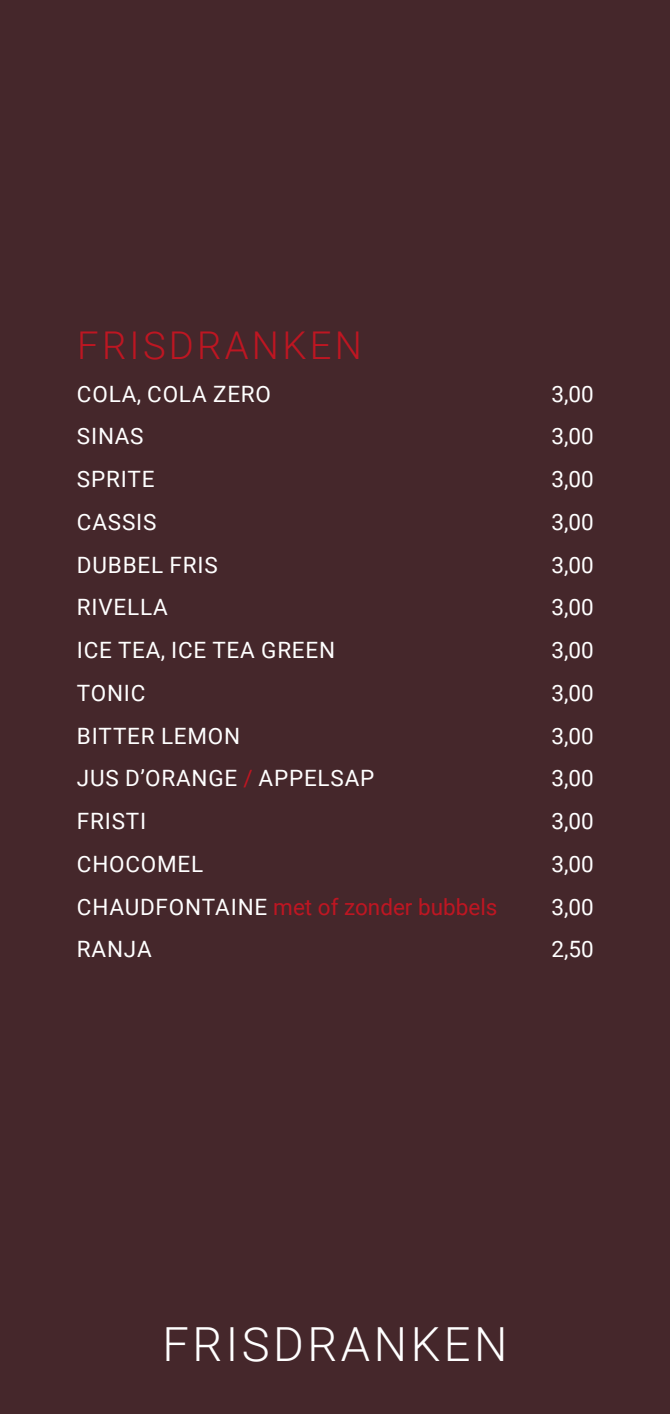
<style>
.page{position:relative;width:670px;height:1414px;background:#45272b}
.page>*{position:absolute;margin:0;border:0;box-sizing:border-box;transform-origin:0 0}
.t1{font:300 47.02px "Roboto";letter-spacing:.075em;color:#fff}
.t2{font:300 38.25px "Roboto";letter-spacing:.085em;color:#be1622}
.t3{font:22.5px "Roboto";letter-spacing:.035em;color:#fff}
.t4{font:22.5px "Roboto";color:#be1622}
.s1{color:#be1622}
.s2{color:#fff}
</style>
<div class="page">
<h2 class="t2" style="left:77px;top:319px;width:286px">FRISDRANKEN</h2>
<p class="t3" style="left:77px;top:378px;width:196px">COLA, COLA ZERO</p>
<p class="t3" style="left:551px;top:378px;width:44px">3,00</p>
<p class="t3" style="left:77px;top:421px;width:68px">SINAS</p>
<p class="t3" style="left:551px;top:421px;width:44px">3,00</p>
<p class="t3" style="left:77px;top:463px;width:79px">SPRITE</p>
<p class="t3" style="left:551px;top:463px;width:44px">3,00</p>
<p class="t3" style="left:77px;top:506px;width:81px">CASSIS</p>
<p class="t3" style="left:551px;top:506px;width:44px">3,00</p>
<p class="t3" style="left:77px;top:549px;width:142px">DUBBEL FRIS</p>
<p class="t3" style="left:551px;top:549px;width:44px">3,00</p>
<p class="t3" style="left:77px;top:592px;width:92px">RIVELLA</p>
<p class="t3" style="left:551px;top:592px;width:44px">3,00</p>
<p class="t3" style="left:77px;top:634px;width:260px">ICE TEA, ICE TEA GREEN</p>
<p class="t3" style="left:551px;top:634px;width:44px">3,00</p>
<p class="t3" style="left:77px;top:677px;width:70px">TONIC</p>
<p class="t3" style="left:551px;top:677px;width:44px">3,00</p>
<p class="t3" style="left:77px;top:720px;width:165px">BITTER LEMON</p>
<p class="t3" style="left:551px;top:720px;width:44px">3,00</p>
<p class="t3" style="left:77px;top:763px;width:299px">JUS D’ORANGE <span class="s1">/</span> APPELSAP</p>
<p class="t3" style="left:551px;top:763px;width:44px">3,00</p>
<p class="t3" style="left:77px;top:805px;width:71px">FRISTI</p>
<p class="t3" style="left:551px;top:805px;width:44px">3,00</p>
<p class="t3" style="left:77px;top:848px;width:128px">CHOCOMEL</p>
<p class="t3" style="left:551px;top:848px;width:44px">3,00</p>
<p class="t4" style="left:77px;top:891px;width:422px"><span class="s2">CHAUDFONTAINE</span> met of zonder bubbels</p>
<p class="t3" style="left:551px;top:891px;width:44px">3,00</p>
<p class="t3" style="left:77px;top:934px;width:76px">RANJA</p>
<p class="t3" style="left:551px;top:934px;width:44px">2,50</p>
<h1 class="t1" style="left:162px;top:1311px;width:347px">FRISDRANKEN</h1>
</div>
